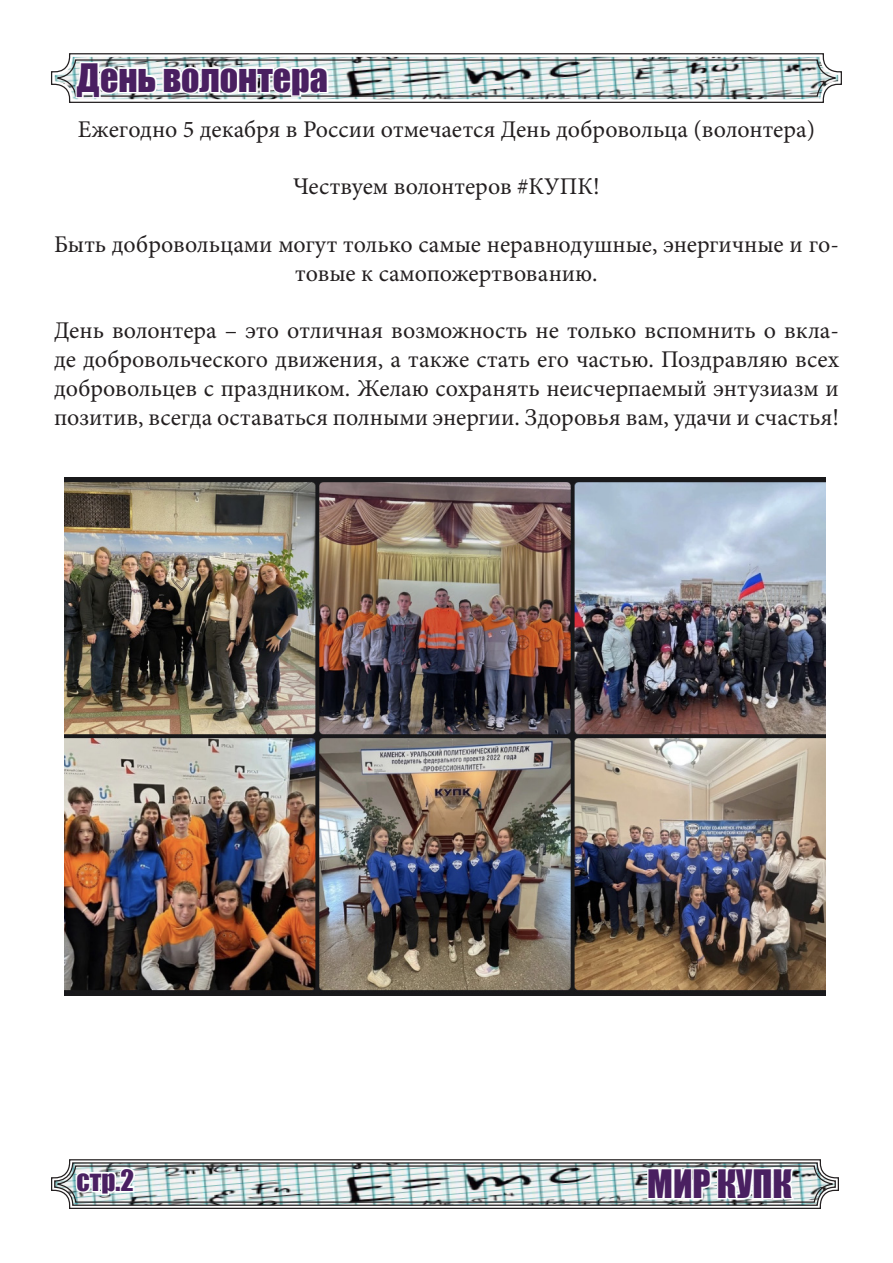
<style>
.page{position:relative;width:893px;height:1263px;background:#fff}
.page>*{position:absolute;margin:0;border:0;box-sizing:border-box;transform-origin:0 0}
.t1{font:36px "Impact";color:#4a2061}
.t2{font:27px "Impact";color:#4a2061}
.t3{font:24px/28.8px "Minion Pro";color:#231f20;text-align:center}
</style>
<div class="page">
<svg style="left:51px;top:1159px;width:788px;height:50px"></svg>
<svg style="left:51px;top:53px;width:791px;height:50px"></svg>
<img style="left:64px;top:478px;width:762px;height:517px">
<p class="t1" style="left:77px;top:50px;width:253px">День волонтера</p>
<p class="t3" style="left:78px;top:115px;width:738px">Ежегодно 5 декабря в России отмечается День добровольца (волонтера)</p>
<p class="t3" style="left:293px;top:172px;width:308px">Чествуем волонтеров #КУПК!</p>
<p class="t3" style="left:54px;top:230px;width:786px">Быть добровольцами могут только самые неравнодушные, энергичные и го&shy;товые к самопожертвованию.</p>
<p class="t3" style="left:54px;top:316px;width:786px;text-align:justify">День волонтера – это отличная возможность не только вспомнить о вкла&shy;де добровольческого движения, а также стать его частью. Поздравляю всех добровольцев с праздником. Желаю сохранять неисчерпаемый энтузиазм и позитив, всегда оставаться полными энергии. Здоровья вам, удачи и счастья!</p>
<p class="t2" style="left:77px;top:1159px;width:59px">стр.2</p>
<p class="t1" style="left:647px;top:1156px;width:146px">МИР КУПК</p>
</div>
